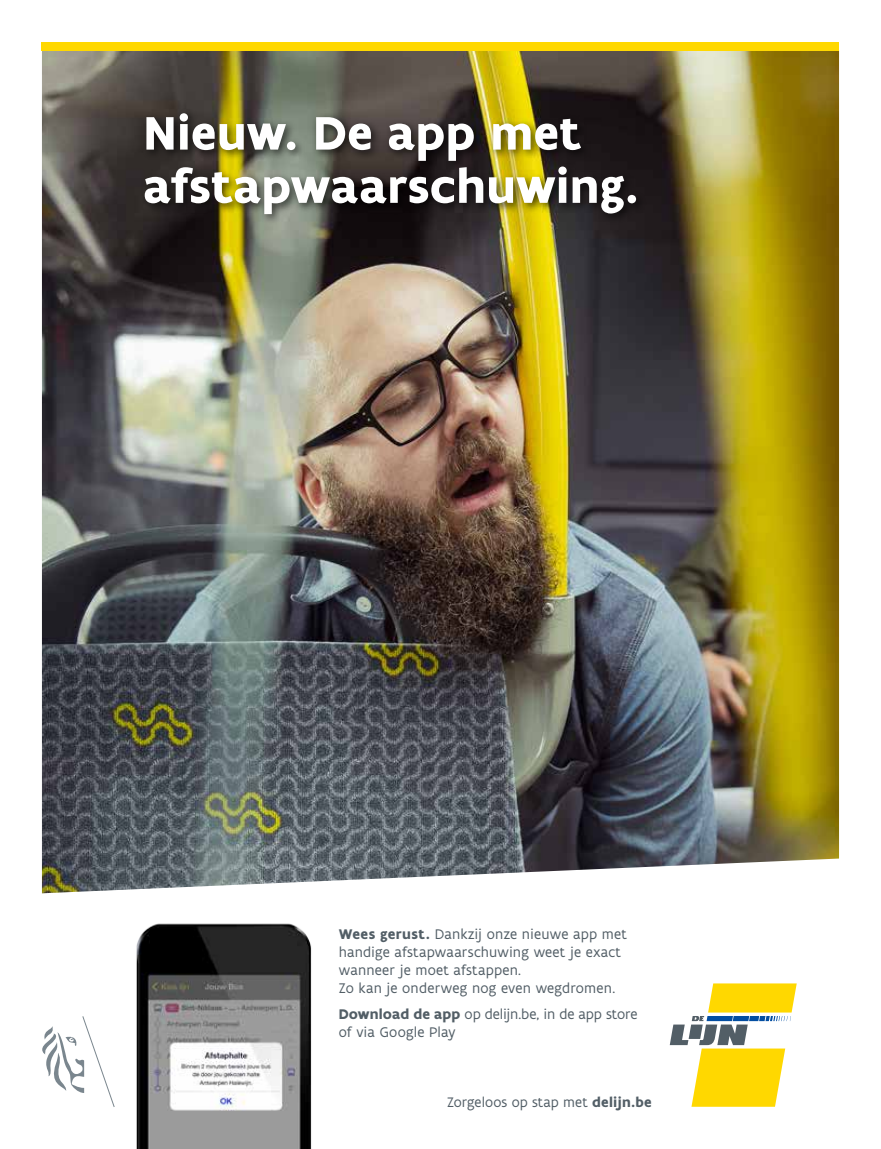
<style>
.page{position:relative;width:881px;height:1149px;background:#fff}
.page>*{position:absolute;margin:0;border:0;box-sizing:border-box;transform-origin:0 0}
.t1{font:700 50.4px/53.2px "Flanders Art Sans";color:#fff}
.t2{font:15px/18px "Flanders Art Sans";letter-spacing:.01em;color:#525e66}
.t3{font:14.85px "Flanders Art Sans";letter-spacing:.005em;color:#525e66}
.s1{font-weight:700}
</style>
<div class="page">
<img style="left:136px;top:923px;width:176px;height:225px">
<img style="left:42px;top:50px;width:796px;height:843px">
<div style="left:42px;top:42px;width:796px;height:8px;background:#ffd800"></div>
<div style="left:140px;top:108px;width:506px;height:117px;background:#000;opacity:.66"></div>
<svg style="left:669px;top:983px;width:127px;height:123px"></svg>
<svg style="left:42px;top:1016px;width:73px;height:91px"></svg>
<h1 class="t1" style="left:143px;top:107px;width:497px">Nieuw. De app met afstapwaarschuwing.</h1>
<p class="t2" style="left:338px;top:924px;width:289px"><span class="s1">Wees gerust.</span> Dankzij onze nieuwe app met handige afstapwaarschuwing weet je exact wanneer je moet afstappen.<br>Zo kan je onderweg nog even wegdromen.</p>
<p class="t2" style="left:338px;top:1005px;width:300px"><span class="s1">Download de app</span> op delijn.be, in de app store of via Google Play</p>
<p class="t3" style="left:447px;top:1092px;width:206px">Zorgeloos op stap met <span class="s1">delijn.be</span></p>
</div>
